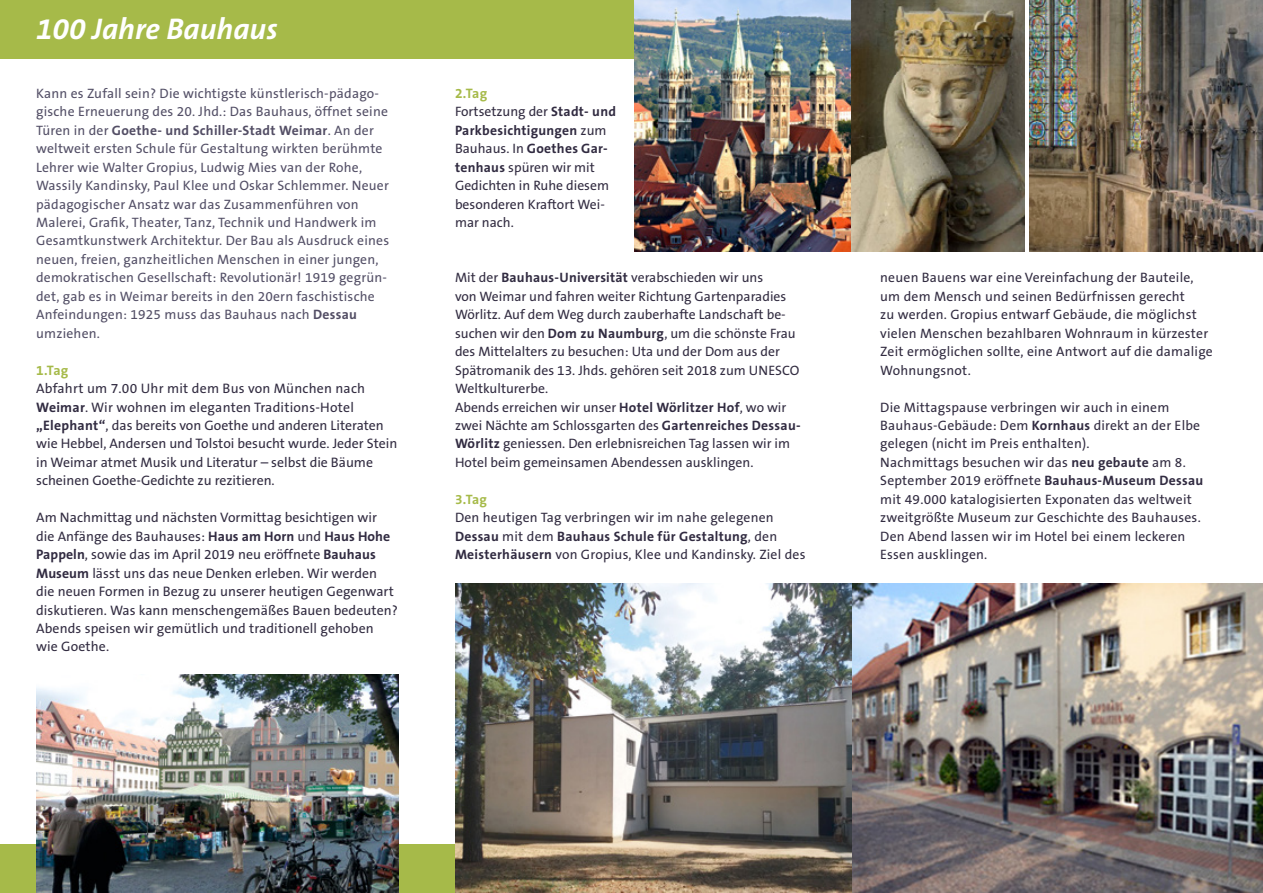
<style>
.page{position:relative;width:1263px;height:893px;background:#a6ba49}
.page>*{position:absolute;margin:0;border:0;box-sizing:border-box;transform-origin:0 0}
.t1{font:italic 700 30px "The Sans B7";color:#fff}
.t2{font:13.8px/18.5px "The Sans B5 Plain";letter-spacing:.005em;color:#322c41}
.t3{font:700 13.8px "The Sans B7";letter-spacing:-.015em;color:#a6ba49}
.t4{font:13.65px/18.5px "The Sans B5 Plain";letter-spacing:.015em;color:#322c41}
.t5{font:13.65px/18.5px "The Sans B5 Plain";letter-spacing:.015em;color:#534f66}
.t6{font:700 13.65px/18.5px "The Sans B7";letter-spacing:.02em;color:#312b41}
.t7{font:700 13.65px "The Sans B7";letter-spacing:.02em;color:#534e65}
.t8{font:700 13.65px "The Sans B7";color:#a6ba49}
.s1{font-family:"The Sans B5 Plain";font-weight:400;color:#534f66}
.s2{font-family:"The Sans B7";font-weight:700;color:#534e65}
.s3{font-family:"The Sans B7";font-weight:700;color:#312b41}
.s4{font-family:"The Sans B5 Plain";font-weight:400;color:#322c41}
</style>
<div class="page">
<div style="left:0;top:60px;width:1263px;height:784px;background:#fff"></div>
<img style="left:1029px;top:0;width:234px;height:252px">
<div style="left:982px;top:0;width:47px;height:252px;background:#fff"></div>
<img style="left:36px;top:674px;width:362px;height:219px">
<img style="left:455px;top:583px;width:808px;height:310px">
<img style="left:634px;top:0;width:391px;height:252px">
<h1 class="t1" style="left:36px;top:13px;width:243px">100 Jahre Bauhaus</h1>
<p class="t5" style="left:36px;top:84px;width:353px">Kann es Zufall sein? Die wichtigste künstlerisch-pädago&shy;gische Erneuerung des 20. Jhd.: Das Bauhaus, öffnet seine</p>
<p class="t7" style="left:36px;top:123px;width:339px"><span class="s1">Türen in der</span> Goethe- und Schiller-Stadt Weimar<span class="s1">. An der</span></p>
<p class="t5" style="left:36px;top:140px;width:354px">weltweit ersten Schule für Gestaltung wirkten berühmte Lehrer wie Walter Gropius, Ludwig Mies van der Rohe, Wassily Kandinsky, Paul Klee und Oskar Schlemmer. Neuer pädagogischer Ansatz war das Zusammenführen von Malerei, Grafik, Theater, Tanz, Technik und Handwerk im Gesamtkunstwerk Architektur. Der Bau als Ausdruck eines neuen, freien, ganzheitlichen Menschen in einer jungen, demokratischen Gesellschaft: Revolutionär! 1919 gegrün&shy;det, gab es in Weimar bereits in den 20ern faschistische Anfeindungen: 1925 muss das Bauhaus nach <span class="s2">Dessau </span>umziehen.</p>
<p class="t3" style="left:36px;top:363px;width:34px">1.Tag</p>
<p class="t2" style="left:36px;top:380px;width:363px">Abfahrt um 7.00 Uhr mit dem Bus von München nach <span class="s3">Weimar</span>. Wir wohnen im eleganten Traditions-Hotel <span class="s3">„Elephant“</span>, das bereits von Goethe und anderen Literaten wie Hebbel, Andersen und Tolstoi besucht wurde. Jeder Stein in Weimar atmet Musik und Literatur – selbst die Bäume scheinen Goethe-Gedichte zu rezitieren.</p>
<p class="t2" style="left:36px;top:509px;width:363px">Am Nachmittag und nächsten Vormittag besichtigen wir die Anfänge des Bauhauses: <span class="s3">Haus am Horn</span> und <span class="s3">Haus Hohe Pappeln</span>, sowie das im April 2019 neu eröffnete <span class="s3">Bauhaus Museum</span> lässt uns das neue Denken erleben. Wir werden die neuen Formen in Bezug zu unserer heutigen Gegenwart diskutieren. Was kann menschengemäßes Bauen bedeuten?<br>Abends speisen wir gemütlich und traditionell gehoben wie Goethe.</p>
<p class="t3" style="left:455px;top:86px;width:34px">2.Tag</p>
<p class="t4" style="left:455px;top:103px;width:163px">Fortsetzung der <span class="s3">Stadt- und</span></p>
<p class="t6" style="left:455px;top:121px;width:154px">Parkbesichtigungen <span class="s4">zum<br>Bauhaus. In</span> Goethes Gar-</p>
<p class="t4" style="left:455px;top:158px;width:156px"><span class="s3">tenhaus</span> spüren wir mit<br>Gedichten in Ruhe diesem besonderen Kraftort Wei&shy;mar nach.</p>
<p class="t4" style="left:455px;top:269px;width:347px">Mit der <span class="s3">Bauhaus-Universität</span> verabschieden wir uns<br>von Weimar und fahren weiter Richtung Gartenparadies Wörlitz. Auf dem Weg durch zauberhafte Landschaft be&shy;suchen wir den <span class="s3">Dom zu Naumburg</span>, um die schönste Frau des Mittelalters zu besuchen: Uta und der Dom aus der Spätromanik des 13. Jhds. gehören seit 2018 zum UNESCO Weltkulturerbe.<br>Abends erreichen wir unser <span class="s3">Hotel Wörlitzer Hof</span>, wo wir zwei Nächte am Schlossgarten des <span class="s3">Gartenreiches Dessau-Wörlitz</span> geniessen. Den erlebnisreichen Tag lassen wir im Hotel beim gemeinsamen Abendessen ausklingen.</p>
<p class="t8" style="left:455px;top:492px;width:33px">3.Tag</p>
<p class="t4" style="left:455px;top:509px;width:320px">Den heutigen Tag verbringen wir im nahe gelegenen</p>
<p class="t6" style="left:455px;top:527px;width:324px">Dessau <span class="s4">mit dem</span> Bauhaus Schule für Gestaltung<span class="s4">, den</span></p>
<p class="t4" style="left:455px;top:546px;width:352px"><span class="s3">Meisterhäusern</span> von Gropius, Klee und Kandinsky. Ziel des</p>
<p class="t4" style="left:880px;top:269px;width:334px">neuen Bauens war eine Vereinfachung der Bauteile, um dem Mensch und seinen Bedürfnissen gerecht<br>zu werden. Gropius entwarf Gebäude, die möglichst vielen Menschen bezahlbaren Wohnraum in kürzester Zeit ermöglichen sollte, eine Antwort auf die damalige Wohnungsnot.</p>
<p class="t4" style="left:880px;top:398px;width:325px">Die Mittagspause verbringen wir auch in einem Bauhaus-Gebäude: Dem <span class="s3">Kornhaus</span> direkt an der Elbe gelegen (nicht im Preis enthalten).<br>Nachmittags besuchen wir das <span class="s3">neu gebaute</span> am 8.<br>September 2019 eröffnete <span class="s3">Bauhaus-Museum Dessau </span>mit 49.000 katalogisierten Exponaten das weltweit zweitgrößte Museum zur Geschichte des Bauhauses.<br>Den Abend lassen wir im Hotel bei einem leckeren Essen ausklingen.</p>
</div>
